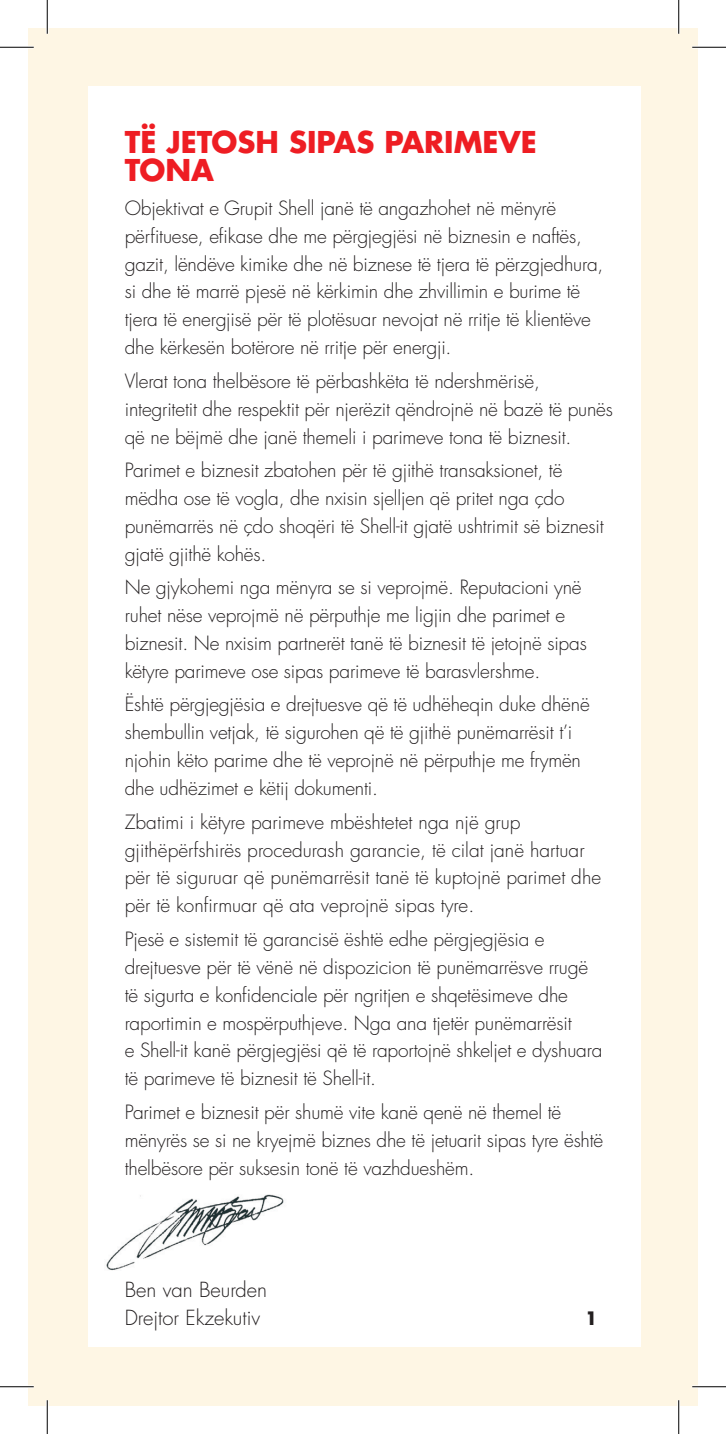
<style>
.page{position:relative;width:726px;height:1434px;background:#fff}
.page>*{position:absolute;margin:0;border:0;box-sizing:border-box;transform-origin:0 0}
.HEAD_4_-_10_11_red_m{font:700 29.25px/27.9px "Futura LT Pro";color:#ee1d23}
.BODY_9_5_11_NO_INDEN{font:300 20.25px "Futura LT Pro";color:#231f20}
.PRINCIPLES_BODY_TEXT{font:300 19.12px/27.9px "Futura LT Pro";letter-spacing:-.01em;color:#231f20}
.t1{font:700 18px "Futura LT Pro";color:#231f20}
</style>
<div class="page">
<div style="left:28px;top:28px;width:670px;height:1378px;background:#fef6e4"></div>
<div style="left:88px;top:87px;width:552px;height:1260px;background:#fff"></div>
<img style="left:106px;top:1194px;width:178px;height:77px">
<hr style="left:0;top:46px;width:34px;height:3px;background:#fff">
<hr style="left:692px;top:46px;width:34px;height:3px;background:#fff">
<hr style="left:0;top:1385px;width:34px;height:3px;background:#fff">
<hr style="left:692px;top:1385px;width:34px;height:3px;background:#fff">
<hr style="left:46px;top:0;width:3px;height:34px;background:#fff">
<hr style="left:46px;top:1400px;width:3px;height:34px;background:#fff">
<hr style="left:677px;top:0;width:3px;height:34px;background:#fff">
<hr style="left:677px;top:1400px;width:3px;height:34px;background:#fff">
<hr style="left:0;top:47px;width:34px;height:1px;background:#000">
<hr style="left:692px;top:47px;width:34px;height:1px;background:#000">
<hr style="left:0;top:1386px;width:34px;height:1px;background:#000">
<hr style="left:692px;top:1386px;width:34px;height:1px;background:#000">
<hr style="left:47px;top:0;width:1px;height:34px;background:#000">
<hr style="left:47px;top:1400px;width:1px;height:34px;background:#000">
<hr style="left:678px;top:0;width:1px;height:34px;background:#000">
<hr style="left:678px;top:1400px;width:1px;height:34px;background:#000">
<p class="HEAD_4_-_10_11_red_m" style="left:125px;top:127px;width:414px">TË JETOSH SIPAS PARIMEVE<br>TONA</p>
<p class="PRINCIPLES_BODY_TEXT" style="left:125px;top:194px;width:480px">Objektivat e Grupit Shell janë të angazhohet në mënyrë përfituese, efikase dhe me përgjegjësi në biznesin e naftës, gazit, lëndëve kimike dhe në biznese të tjera të përzgjedhura, si dhe të marrë pjesë në kërkimin dhe zhvillimin e burime të tjera të energjisë për të plotësuar nevojat në rritje të klientëve dhe kërkesën botërore në rritje për energji.</p>
<p class="PRINCIPLES_BODY_TEXT" style="left:125px;top:367px;width:490px">Vlerat tona thelbësore të përbashkëta të ndershmërisë, integritetit dhe respektit për njerëzit qëndrojnë në bazë të punës që ne bëjmë dhe janë themeli i parimeve tona të biznesit.</p>
<p class="PRINCIPLES_BODY_TEXT" style="left:125px;top:456px;width:480px">Parimet e biznesit zbatohen për të gjithë transaksionet, të mëdha ose të vogla, dhe nxisin sjelljen që pritet nga çdo punëmarrës në çdo shoqëri të Shell-it gjatë ushtrimit së biznesit gjatë gjithë kohës.</p>
<p class="PRINCIPLES_BODY_TEXT" style="left:125px;top:573px;width:464px">Ne gjykohemi nga mënyra se si veprojmë. Reputacioni ynë ruhet nëse veprojmë në përputhje me ligjin dhe parimet e biznesit. Ne nxisim partnerët tanë të biznesit të jetojnë sipas këtyre parimeve ose sipas parimeve të barasvlershme.</p>
<p class="PRINCIPLES_BODY_TEXT" style="left:125px;top:691px;width:466px">Është përgjegjësia e drejtuesve që të udhëheqin duke dhënë shembullin vetjak, të sigurohen që të gjithë punëmarrësit t’i njohin këto parime dhe të veprojnë në përputhje me frymën dhe udhëzimet e këtij dokumenti.</p>
<p class="PRINCIPLES_BODY_TEXT" style="left:125px;top:808px;width:478px">Zbatimi i këtyre parimeve mbështetet nga një grup gjithëpërfshirës procedurash garancie, të cilat janë hartuar për të siguruar që punëmarrësit tanë të kuptojnë parimet dhe për të konfirmuar që ata veprojnë sipas tyre.</p>
<p class="PRINCIPLES_BODY_TEXT" style="left:125px;top:925px;width:479px">Pjesë e sistemit të garancisë është edhe përgjegjësia e drejtuesve për të vënë në dispozicion të punëmarrësve rrugë të sigurta e konfidenciale për ngritjen e shqetësimeve dhe raportimin e mospërputhjeve. Nga ana tjetër punëmarrësit<br>e Shell-it kanë përgjegjësi që të raportojnë shkeljet e dyshuara të parimeve të biznesit të Shell-it.</p>
<p class="PRINCIPLES_BODY_TEXT" style="left:125px;top:1098px;width:480px">Parimet e biznesit për shumë vite kanë qenë në themel të mënyrës se si ne kryejmë biznes dhe të jetuarit sipas tyre është thelbësore për suksesin tonë të vazhdueshëm.</p>
<p class="BODY_9_5_11_NO_INDEN" style="left:125px;top:1277px;width:144px">Ben van Beurden</p>
<p class="BODY_9_5_11_NO_INDEN" style="left:125px;top:1305px;width:137px">Drejtor Ekzekutiv</p>
<p class="t1" style="left:585px;top:1305px;width:14px">1</p>
</div>
